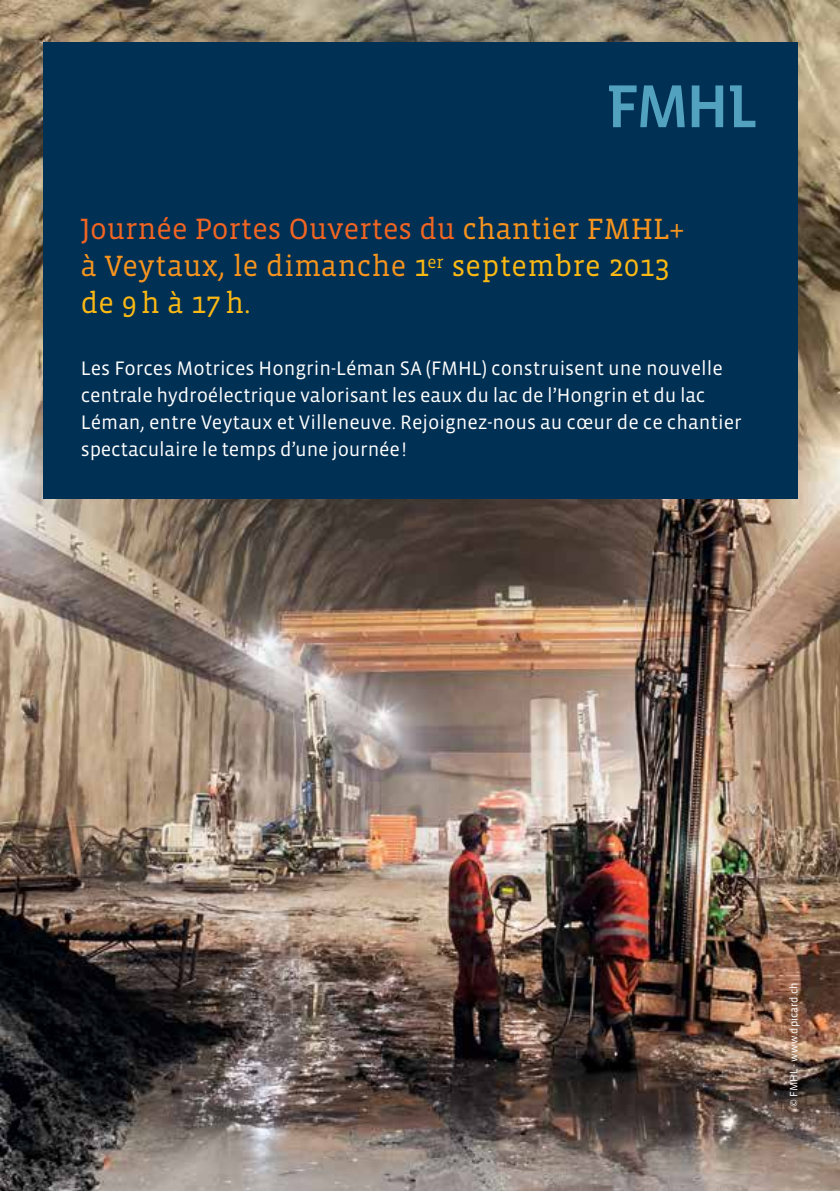
<style>
.page{position:relative;width:840px;height:1191px;background:#fff}
.page>*{position:absolute;margin:0;border:0;box-sizing:border-box;transform-origin:0 0}
.t1{font:30px/37px "Vista Slab OTCE";color:#f7941e}
.t2{font:20px/27px "Vista Sans OTCE";color:#fff}
.t3{font:11px "Vista Sans OTCE";color:#fff}
.s1{color:#f26522}
.s2{color:#fdb913}
</style>
<div class="page">
<img style="left:0;top:0;width:839px;height:1191px">
<div style="left:43px;top:43px;width:754px;height:456px;background:#003054"></div>
<svg style="left:730px;top:85px;width:25px;height:42px"></svg>
<svg style="left:691px;top:85px;width:31px;height:42px"></svg>
<svg style="left:609px;top:85px;width:75px;height:42px"></svg>
<h1 class="t1" style="left:81px;top:210px;width:604px"><span class="s1">Journée Portes Ouvertes du</span> chantier FMHL+ à Veytaux, le dimanche <span class="s2">1</span><sup>er</sup> <span class="s2">septembre 2013 de 9h à 17h.</span></h1>
<p class="t2" style="left:81px;top:355px;width:662px">Les Forces Motrices Hongrin-Léman SA (FMHL) construisent une nouvelle centrale hydroélectrique valorisant les eaux du lac de l’Hongrin et du lac Léman, entre Veytaux et Villeneuve. Rejoignez-nous au cœur de ce chantier spectaculaire le temps d’une journée!</p>
<p class="t3" style="left:787px;top:1107px;width:126px;rotate:-90deg">© FMHL - www.dpicard.ch</p>
</div>
